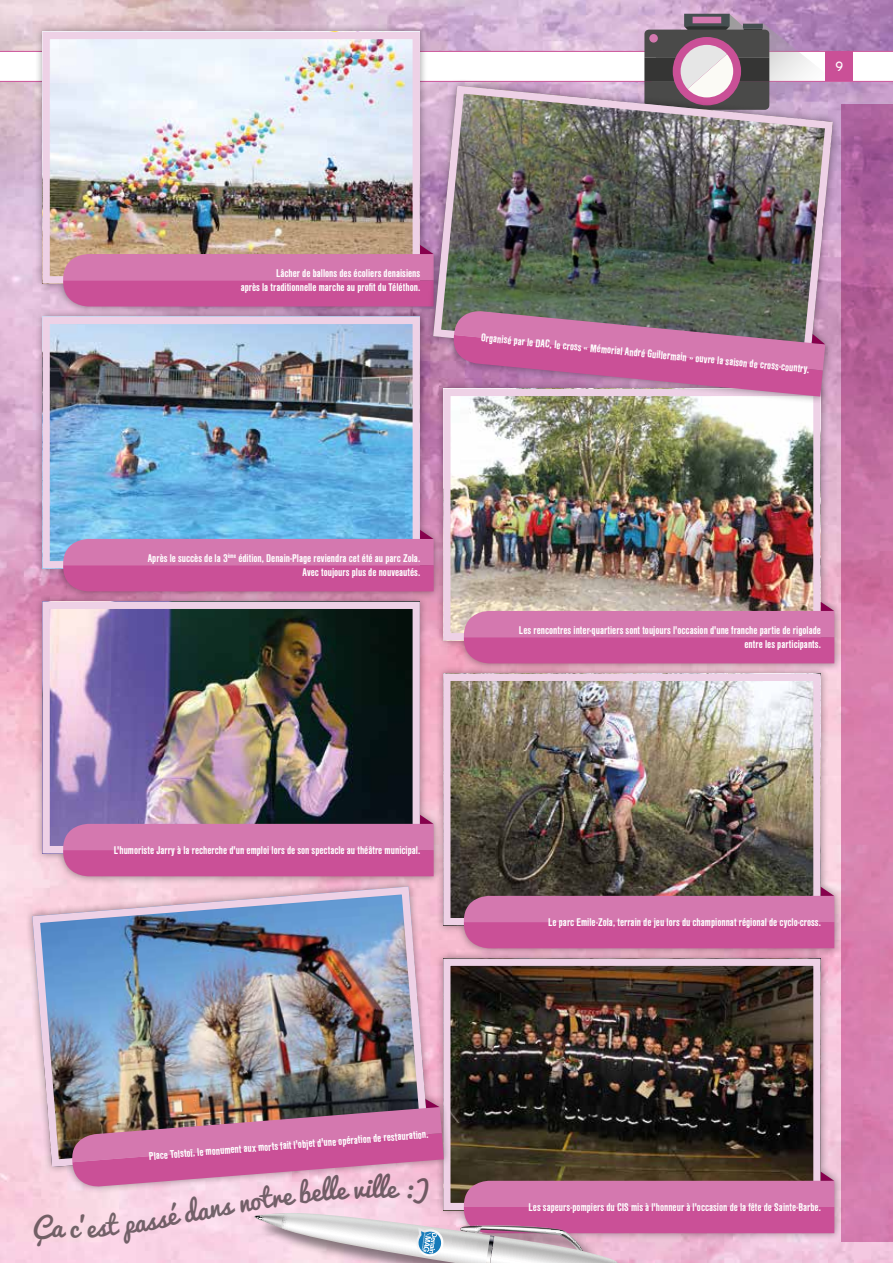
<style>
.page{position:relative;width:893px;height:1263px;background:#fff}
.page>*{position:absolute;margin:0;border:0;box-sizing:border-box;transform-origin:0 0}
.t1{font:26.1px "Pacifico";color:#757474}
.t2{font:700 12px "Caviar Dreams";color:#fff}
.t3{font:700 11.7px/14px "Nimbus San Con";color:#fff;text-align:right}
</style>
<div class="page">
<img style="left:0;top:0;width:893px;height:1263px">
<div style="left:0;top:51px;width:893px;height:31px;background:#fff"></div>
<hr style="left:0;top:51px;width:893px;height:1px;background:#ca5097">
<hr style="left:0;top:81px;width:893px;height:1px;background:#ca5097">
<div style="left:825px;top:52px;width:28px;height:29px;background:#ca5097"></div>
<div style="left:435px;top:381px;width:407px;height:291px;background:#000;opacity:.4"></div>
<img style="left:451px;top:404px;width:362px;height:228px">
<div style="left:443px;top:389px;width:378px;height:251px;border:7px solid #eed1e6"></div>
<svg style="left:464px;top:602px;width:370px;height:61px;background:#cd70a3"></svg>
<div style="left:435px;top:666px;width:407px;height:291px;background:#000;opacity:.4"></div>
<img style="left:451px;top:682px;width:362px;height:235px">
<div style="left:443px;top:674px;width:378px;height:251px;border:7px solid #eed1e6"></div>
<svg style="left:464px;top:887px;width:370px;height:61px;background:#bb6093"></svg>
<div style="left:435px;top:951px;width:407px;height:291px;background:#000;opacity:.4"></div>
<img style="left:452px;top:966px;width:361px;height:133px">
<div style="left:443px;top:958px;width:378px;height:252px;border:7px solid #eed1e6"></div>
<div style="left:35px;top:24px;width:407px;height:291px;background:#000;opacity:.4"></div>
<img style="left:51px;top:40px;width:361px;height:235px">
<div style="left:43px;top:32px;width:377px;height:251px;border:7px solid #eed1e6"></div>
<svg style="left:63px;top:245px;width:363px;height:61px;background:#cc6e9e"></svg>
<div style="left:35px;top:309px;width:407px;height:291px;background:#000;opacity:.4"></div>
<img style="left:51px;top:325px;width:361px;height:235px">
<div style="left:43px;top:317px;width:377px;height:251px;border:7px solid #eed1e6"></div>
<svg style="left:63px;top:530px;width:371px;height:61px;background:#c070ad"></svg>
<div style="left:35px;top:594px;width:407px;height:291px;background:#000;opacity:.4"></div>
<img style="left:51px;top:610px;width:361px;height:235px">
<div style="left:43px;top:602px;width:377px;height:251px;border:7px solid #eed1e6"></div>
<svg style="left:63px;top:815px;width:371px;height:61px;background:#be639b"></svg>
<div style="left:24px;top:879px;width:428px;height:315px;background:#000;opacity:.4"></div>
<img style="left:28px;top:883px;width:404px;height:288px">
<svg style="left:644px;top:14px;width:195px;height:64px;background:#9e859a"></svg>
<div style="left:426px;top:78px;width:414px;height:326px;background:#000;opacity:.4"></div>
<img style="left:429px;top:82px;width:408px;height:294px">
<svg style="left:451px;top:309px;width:374px;height:88px;background:#b7719b"></svg>
<svg style="left:842px;top:104px;width:51px;height:1138px;background:#c973a5"></svg>
<img style="left:33px;top:1099px;width:801px;height:164px">
<p class="t2" style="left:836px;top:59px;width:9px">9</p>
<p class="t3" style="left:241px;top:266px;width:181px">Lâcher de ballons des écoliers denaisiens<br>après la traditionnelle marche au profit du Téléthon.</p>
<p class="t3" style="left:482px;top:329px;width:331px;rotate:6deg">Organisé par le DAC, le cross « Mémorial André Guillermain » ouvre la saison de cross-country.</p>
<p class="t3" style="left:148px;top:551px;width:274px">Après le succès de la 3<sup>ème</sup> édition, Denain-Plage reviendra cet été au parc Zola.<br>Avec toujours plus de nouveautés.</p>
<p class="t3" style="left:519px;top:623px;width:303px">Les rencontres inter-quartiers sont toujours l'occasion d'une franche partie de rigolade entre les participants.</p>
<p class="t3" style="left:114px;top:843px;width:308px">L'humoriste Jarry à la recherche d'un emploi lors de son spectacle au théâtre municipal.</p>
<p class="t3" style="left:548px;top:915px;width:274px">Le parc Emile-Zola, terrain de jeu lors du championnat régional de cyclo-cross.</p>
<p class="t3" style="left:148px;top:1148px;width:282px;rotate:-4deg">Place Tolstoï, le monument aux morts fait l'objet d'une opération de restauration.</p>
<h1 class="t1" style="left:143px;top:1207px;width:78px;rotate:-11deg">ssé dan</h1>
<h1 class="t1" style="left:379px;top:1173px;width:9px">l</h1>
<p class="t3" style="left:528px;top:1200px;width:294px">Les sapeurs-pompiers du CIS mis à l'honneur à l'occasion de la fête de Sainte-Barbe.</p>
</div>
